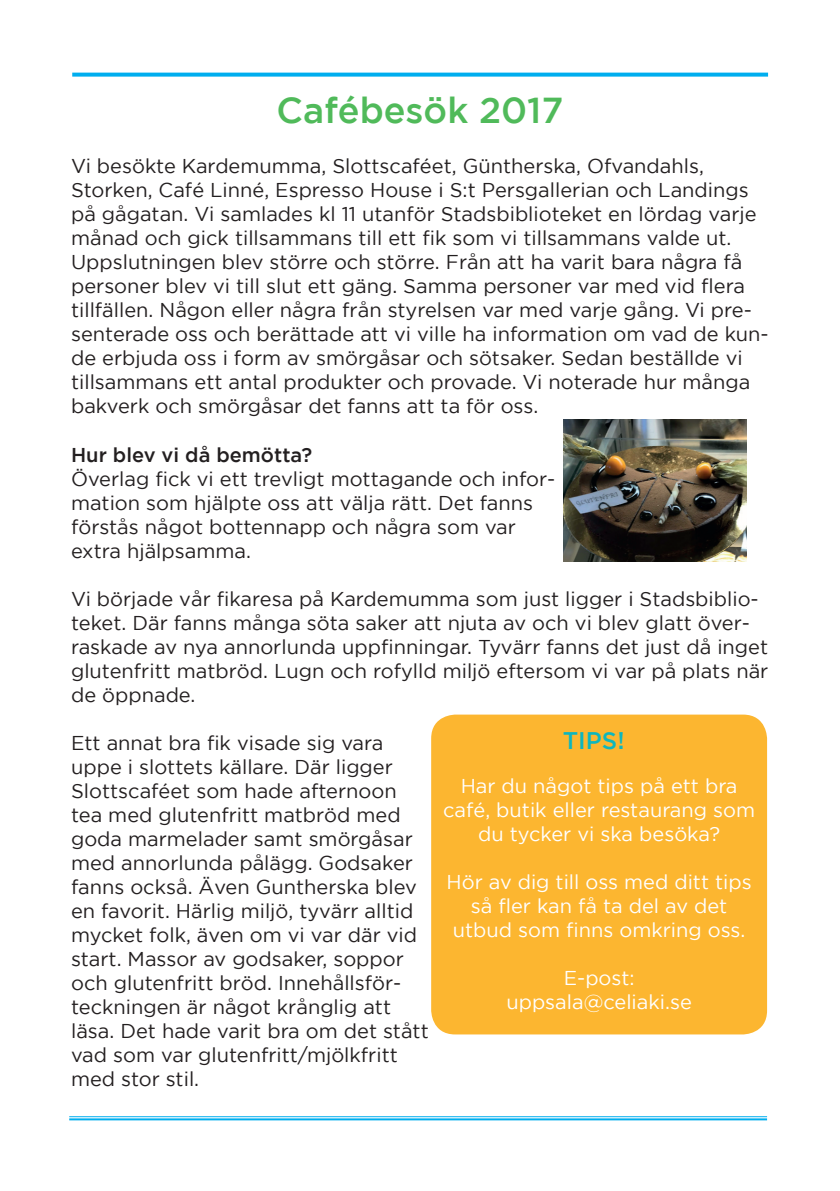
<style>
.page{position:relative;width:840px;height:1191px;background:#fff}
.page>*{position:absolute;margin:0;border:0;box-sizing:border-box;transform-origin:0 0}
.t1{font:500 36px "Gotham";color:#50ba5a}
.t2{font:500 24px "Gotham";color:#0eb6be}
.t3{font:20px/24px "Gotham";color:#231f20}
.t4{font:20px/24px "Gotham";color:#fff;text-align:center}
.t5{font:500 20px "Gotham";color:#231f20}
</style>
<div class="page">
<svg style="left:72px;top:73px;width:695px;height:4px;background:#18b5f0"></svg>
<hr style="left:69px;top:1116px;width:697px;height:1px;background:#00aeef">
<hr style="left:69px;top:1118px;width:697px;height:2px;background:#00aeef">
<div style="left:431px;top:714px;width:335px;height:320px;background:#fcb630;border-radius:24px"></div>
<img style="left:563px;top:420px;width:182px;height:141px">
<h1 class="t1" style="left:276px;top:89px;width:288px">Cafébesök 2017</h1>
<p class="t3" style="left:71px;top:154px;width:698px">Vi besökte Kardemumma, Slottscaféet, Güntherska, Ofvandahls, Storken, Café Linné, Espresso House i S:t Persgallerian och Landings på gågatan. Vi samlades kl 11 utanför Stadsbiblioteket en lördag varje månad och gick tillsammans till ett fik som vi tillsammans valde ut.<br>Uppslutningen blev större och större. Från att ha varit bara några få personer blev vi till slut ett gäng. Samma personer var med vid flera tillfällen. Någon eller några från styrelsen var med varje gång. Vi pre&shy;senterade oss och berättade att vi ville ha information om vad de kun&shy;de erbjuda oss i form av smörgåsar och sötsaker. Sedan beställde vi tillsammans ett antal produkter och provade. Vi noterade hur många bakverk och smörgåsar det fanns att ta för oss.</p>
<p class="t5" style="left:71px;top:443px;width:243px">Hur blev vi då bemötta?</p>
<p class="t3" style="left:71px;top:466px;width:485px">Överlag fick vi ett trevligt mottagande och infor&shy;mation som hjälpte oss att välja rätt. Det fanns förstås något bottennapp och några som var extra hjälpsamma.</p>
<p class="t3" style="left:71px;top:586px;width:698px">Vi började vår fikaresa på Kardemumma som just ligger i Stadsbiblio&shy;teket. Där fanns många söta saker att njuta av och vi blev glatt över&shy;raskade av nya annorlunda uppfinningar. Tyvärr fanns det just då inget glutenfritt matbröd. Lugn och rofylld miljö eftersom vi var på plats när de öppnade.</p>
<p class="t3" style="left:71px;top:730px;width:359px">Ett annat bra fik visade sig vara uppe i slottets källare. Där ligger Slottscaféet som hade afternoon tea med glutenfritt matbröd med goda marmelader samt smörgåsar med annorlunda pålägg. Godsaker fanns också. Även Guntherska blev en favorit. Härlig miljö, tyvärr alltid mycket folk, även om vi var där vid start. Massor av godsaker, soppor och glutenfritt bröd. Innehållsför&shy;teckningen är något krånglig att läsa. Det hade varit bra om det stått vad som var glutenfritt/mjölkfritt med stor stil.</p>
<p class="t2" style="left:562px;top:727px;width:63px">TIPS!</p>
<p class="t4" style="left:443px;top:773px;width:313px">Har du något tips på ett bra café, butik eller restaurang som du tycker vi ska besöka?</p>
<p class="t4" style="left:446px;top:869px;width:306px">Hör av dig till oss med ditt tips så fler kan få ta del av det utbud som finns omkring oss.</p>
<p class="t4" style="left:506px;top:965px;width:187px">E-post: uppsala@celiaki.se</p>
</div>
